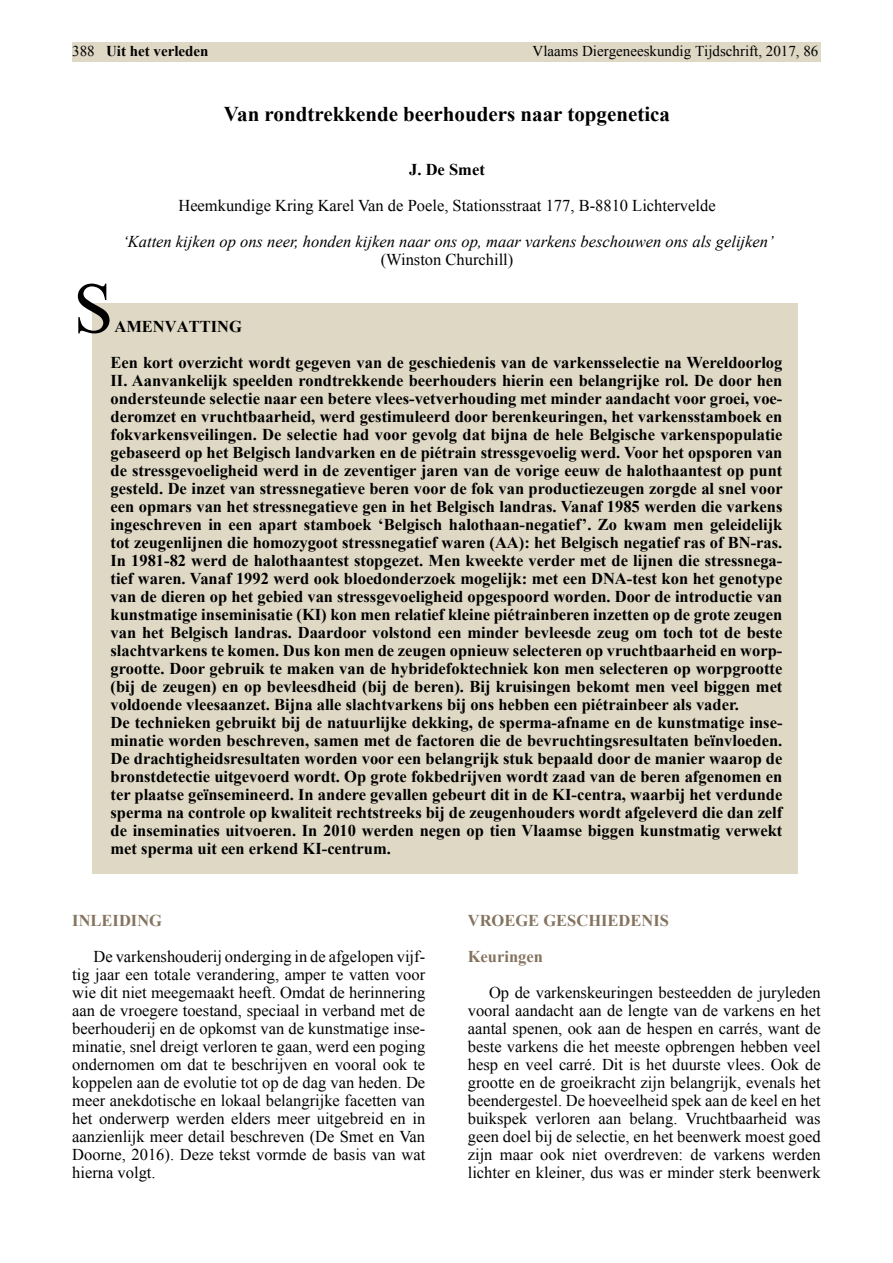
<style>
.page{position:relative;width:893px;height:1263px;background:#fff}
.page>*{position:absolute;margin:0;border:0;box-sizing:border-box;transform-origin:0 0}
.t1{font:72px "Times New Roman";color:#000}
.t2{font:700 21px "Times New Roman";color:#000}
.t3{font:700 16.5px/18px "Times New Roman";color:#000}
.t4{font:16.5px/18px "Times New Roman";color:#000;text-align:justify}
.t5{font:italic 16.5px "Times New Roman";color:#000}
.t6{font:700 16.5px/36px "Times New Roman";color:#84745f}
.t7{font:15px "Times New Roman";color:#000}
.t8{font:700 15px "Times New Roman";color:#000}
.s1{font-weight:400}
</style>
<div class="page">
<div style="left:92px;top:303px;width:706px;height:570px;background:#ded8c5"></div>
<div style="left:72px;top:43px;width:749px;height:19px;background:#ded8c5"></div>
<p class="t8" style="left:72px;top:41px;width:138px"><span class="s1">388</span> Uit het verleden</p>
<p class="t7" style="left:533px;top:41px;width:287px">Vlaams Diergeneeskundig Tijdschrift, 2017, 86</p>
<p class="t2" style="left:224px;top:99px;width:448px">Van rondtrekkende beerhouders naar topgenetica</p>
<p class="t3" style="left:409px;top:160px;width:77px">J. De Smet</p>
<p class="t4" style="left:178px;top:196px;width:539px">Heemkundige Kring Karel Van de Poele, Stationsstraat 177, B-8810 Lichtervelde</p>
<p class="t5" style="left:122px;top:230px;width:653px">‘Katten kijken op ons neer, honden kijken naar ons op, maar varkens beschouwen ons als gelijken’</p>
<p class="t4" style="left:381px;top:250px;width:134px">(Winston Churchill)</p>
<h1 class="t1" style="left:73px;top:260px;width:42px">S</h1>
<p class="t3" style="left:111px;top:308px;width:673px;line-height:36px">AMENVATTING<br>Een kort overzicht wordt gegeven van de geschiedenis van de varkensselectie na Wereldoorlog</p>
<p class="t3" style="left:111px;top:371px;width:674px">II. Aanvankelijk speelden rondtrekkende beerhouders hierin een belangrijke rol. De door hen ondersteunde selectie naar een betere vlees-vetverhouding met minder aandacht voor groei, voe&shy;deromzet en vruchtbaarheid, werd gestimuleerd door berenkeuringen, het varkensstamboek en fokvarkensveilingen. De selectie had voor gevolg dat bijna de hele Belgische varkenspopulatie gebaseerd op het Belgisch landvarken en de piétrain stressgevoelig werd. Voor het opsporen van de stressgevoeligheid werd in de zeventiger jaren van de vorige eeuw de halothaantest op punt gesteld. De inzet van stressnegatieve beren voor de fok van productiezeugen zorgde al snel voor een opmars van het stressnegatieve gen in het Belgisch landras. Vanaf 1985 werden die varkens ingeschreven in een apart stamboek ‘Belgisch halothaan-negatief’. Zo kwam men geleidelijk tot zeugenlijnen die homozygoot stressnegatief waren (AA): het Belgisch negatief ras of BN-ras.<br>In 1981-82 werd de halothaantest stopgezet. Men kweekte verder met de lijnen die stressnega&shy;tief waren. Vanaf 1992 werd ook bloedonderzoek mogelijk: met een DNA-test kon het genotype van de dieren op het gebied van stressgevoeligheid opgespoord worden. Door de introductie van kunstmatige inseminisatie (KI) kon men relatief kleine piétrainberen inzetten op de grote zeugen van het Belgisch landras. Daardoor volstond een minder bevleesde zeug om toch tot de beste slachtvarkens te komen. Dus kon men de zeugen opnieuw selecteren op vruchtbaarheid en worp&shy;grootte. Door gebruik te maken van de hybridefoktechniek kon men selecteren op worpgrootte (bij de zeugen) en op bevleesdheid (bij de beren). Bij kruisingen bekomt men veel biggen met voldoende vleesaanzet. Bijna alle slachtvarkens bij ons hebben een piétrainbeer als vader.<br>De technieken gebruikt bij de natuurlijke dekking, de sperma-afname en de kunstmatige inse&shy;minatie worden beschreven, samen met de factoren die de bevruchtingsresultaten beïnvloeden.<br>De drachtigheidsresultaten worden voor een belangrijk stuk bepaald door de manier waarop de bronstdetectie uitgevoerd wordt. Op grote fokbedrijven wordt zaad van de beren afgenomen en ter plaatse geïnsemineerd. In andere gevallen gebeurt dit in de KI-centra, waarbij het verdunde sperma na controle op kwaliteit rechtstreeks bij de zeugenhouders wordt afgeleverd die dan zelf de inseminaties uitvoeren. In 2010 werden negen op tien Vlaamse biggen kunstmatig verwekt met sperma uit een erkend KI-centrum.</p>
<p class="t6" style="left:72px;top:902px;width:91px">INLEIDING</p>
<p class="t4" style="left:72px;top:947px;width:354px;text-indent:21px">De varkenshouderij onderging in de afgelopen vijf&shy;tig jaar een totale verandering, amper te vatten voor wie dit niet meegemaakt heeft. Omdat de herinnering aan de vroegere toestand, speciaal in verband met de beerhouderij en de opkomst van de kunstmatige inse&shy;minatie, snel dreigt verloren te gaan, werd een poging ondernomen om dat te beschrijven en vooral ook te koppelen aan de evolutie tot op de dag van heden. De meer anekdotische en lokaal belangrijke facetten van het onderwerp werden elders meer uitgebreid en in aanzienlijk meer detail beschreven (De Smet en Van Doorne, 2016). Deze tekst vormde de basis van wat hierna volgt.</p>
<p class="t6" style="left:468px;top:902px;width:203px">VROEGE GESCHIEDENIS<br>Keuringen</p>
<p class="t4" style="left:468px;top:983px;width:354px;text-indent:21px">Op de varkenskeuringen besteedden de juryleden vooral aandacht aan de lengte van de varkens en het aantal spenen, ook aan de hespen en carrés, want de beste varkens die het meeste opbrengen hebben veel hesp en veel carré. Dit is het duurste vlees. Ook de grootte en de groeikracht zijn belangrijk, evenals het beendergestel. De hoeveelheid spek aan de keel en het buikspek verloren aan belang. Vruchtbaarheid was geen doel bij de selectie, en het beenwerk moest goed zijn maar ook niet overdreven: de varkens werden lichter en kleiner, dus was er minder sterk beenwerk</p>
</div>
